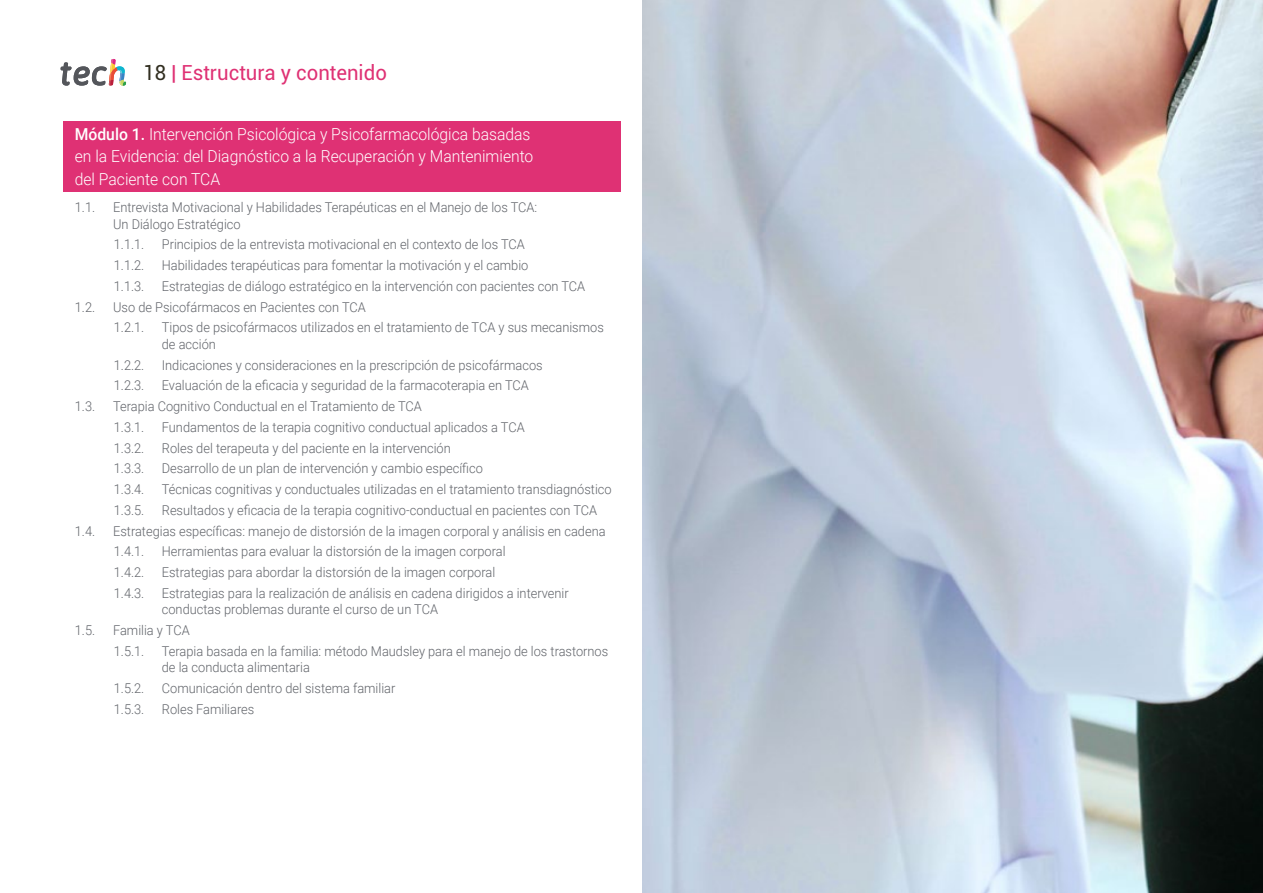
<style>
.page{position:relative;width:1263px;height:893px;background:#fff}
.page>*{position:absolute;margin:0;border:0;box-sizing:border-box;transform-origin:0 0}
.t1{font:21px "Roboto";color:#df3174}
.t2{font:300 16.5px/22.5px "Roboto";color:#fff;scale:.95 1}
.t3{font:300 13.5px/16.5px "Roboto";color:#61646a;scale:.95 1}
.s1{color:#312e20}
.s2{font-weight:500}
</style>
<div class="page">
<img style="left:642px;top:0;width:621px;height:893px">
<div style="left:64px;top:121px;width:557px;height:70px;background:#df3174"></div>
<svg style="left:61px;top:59px;width:65px;height:27px"></svg>
<h1 class="t1" style="left:144px;top:57px;width:245px"><span class="s1">18</span> | Estructura y contenido</h1>
<p class="t2" style="left:75px;top:122px;width:484px"><span class="s2">Módulo 1.</span> Intervención Psicológica y Psicofarmacológica basadas en la Evidencia: del Diagnóstico a la Recuperación y Mantenimiento del Paciente con TCA</p>
<p class="t3" style="left:75px;top:199px;width:23px">1.1.</p>
<p class="t3" style="left:113px;top:199px;width:448px">Entrevista Motivacional y Habilidades Terapéuticas en el Manejo de los TCA:<br>Un Diálogo Estratégico</p>
<p class="t3" style="left:114px;top:236px;width:34px">1.1.1.</p>
<p class="t3" style="left:162px;top:236px;width:384px">Principios de la entrevista motivacional en el contexto de los TCA</p>
<p class="t3" style="left:114px;top:257px;width:34px">1.1.2.</p>
<p class="t3" style="left:162px;top:257px;width:387px">Habilidades terapéuticas para fomentar la motivación y el cambio</p>
<p class="t3" style="left:114px;top:277px;width:34px">1.1.3.</p>
<p class="t3" style="left:162px;top:277px;width:447px">Estrategias de diálogo estratégico en la intervención con pacientes con TCA</p>
<p class="t3" style="left:75px;top:298px;width:23px">1.2.</p>
<p class="t3" style="left:113px;top:296px;width:268px;line-height:20.7px">Uso de Psicofármacos en Pacientes con TCA<br>1.2.1.</p>
<p class="t3" style="left:162px;top:319px;width:467px">Tipos de psicofármacos utilizados en el tratamiento de TCA y sus mecanismos de acción</p>
<p class="t3" style="left:114px;top:356px;width:34px">1.2.2.</p>
<p class="t3" style="left:162px;top:356px;width:402px">Indicaciones y consideraciones en la prescripción de psicofármacos</p>
<p class="t3" style="left:114px;top:377px;width:34px">1.2.3.</p>
<p class="t3" style="left:162px;top:377px;width:388px">Evaluación de la eficacia y seguridad de la farmacoterapia en TCA</p>
<p class="t3" style="left:75px;top:398px;width:23px">1.3.</p>
<p class="t3" style="left:113px;top:395px;width:327px;line-height:20.7px">Terapia Cognitivo Conductual en el Tratamiento de TCA<br>1.3.1.</p>
<p class="t3" style="left:162px;top:418px;width:383px">Fundamentos de la terapia cognitivo conductual aplicados a TCA</p>
<p class="t3" style="left:114px;top:439px;width:34px">1.3.2.</p>
<p class="t3" style="left:162px;top:439px;width:306px">Roles del terapeuta y del paciente en la intervención</p>
<p class="t3" style="left:114px;top:460px;width:34px">1.3.3.</p>
<p class="t3" style="left:162px;top:460px;width:339px">Desarrollo de un plan de intervención y cambio específico</p>
<p class="t3" style="left:114px;top:481px;width:34px">1.3.4.</p>
<p class="t3" style="left:162px;top:481px;width:475px">Técnicas cognitivas y conductuales utilizadas en el tratamiento transdiagnóstico</p>
<p class="t3" style="left:114px;top:501px;width:34px">1.3.5.</p>
<p class="t3" style="left:162px;top:501px;width:460px">Resultados y eficacia de la terapia cognitivo-conductual en pacientes con TCA</p>
<p class="t3" style="left:75px;top:522px;width:23px">1.4.</p>
<p class="t3" style="left:113px;top:520px;width:520px;line-height:20.7px">Estrategias específicas: manejo de distorsión de la imagen corporal y análisis en cadena<br>1.4.1.</p>
<p class="t3" style="left:162px;top:543px;width:363px">Herramientas para evaluar la distorsión de la imagen corporal</p>
<p class="t3" style="left:114px;top:564px;width:34px">1.4.2.</p>
<p class="t3" style="left:162px;top:564px;width:352px">Estrategias para abordar la distorsión de la imagen corporal</p>
<p class="t3" style="left:114px;top:584px;width:34px">1.4.3.</p>
<p class="t3" style="left:162px;top:584px;width:430px">Estrategias para la realización de análisis en cadena dirigidos a intervenir conductas problemas durante el curso de un TCA</p>
<p class="t3" style="left:75px;top:622px;width:23px">1.5.</p>
<p class="t3" style="left:113px;top:619px;width:82px;line-height:20.7px">Familia y TCA<br>1.5.1.</p>
<p class="t3" style="left:162px;top:642px;width:471px">Terapia basada en la familia: método Maudsley para el manejo de los trastornos de la conducta alimentaria</p>
<p class="t3" style="left:114px;top:680px;width:34px">1.5.2.</p>
<p class="t3" style="left:162px;top:680px;width:247px">Comunicación dentro del sistema familiar</p>
<p class="t3" style="left:114px;top:700px;width:34px">1.5.3.</p>
<p class="t3" style="left:162px;top:700px;width:99px">Roles Familiares</p>
</div>
